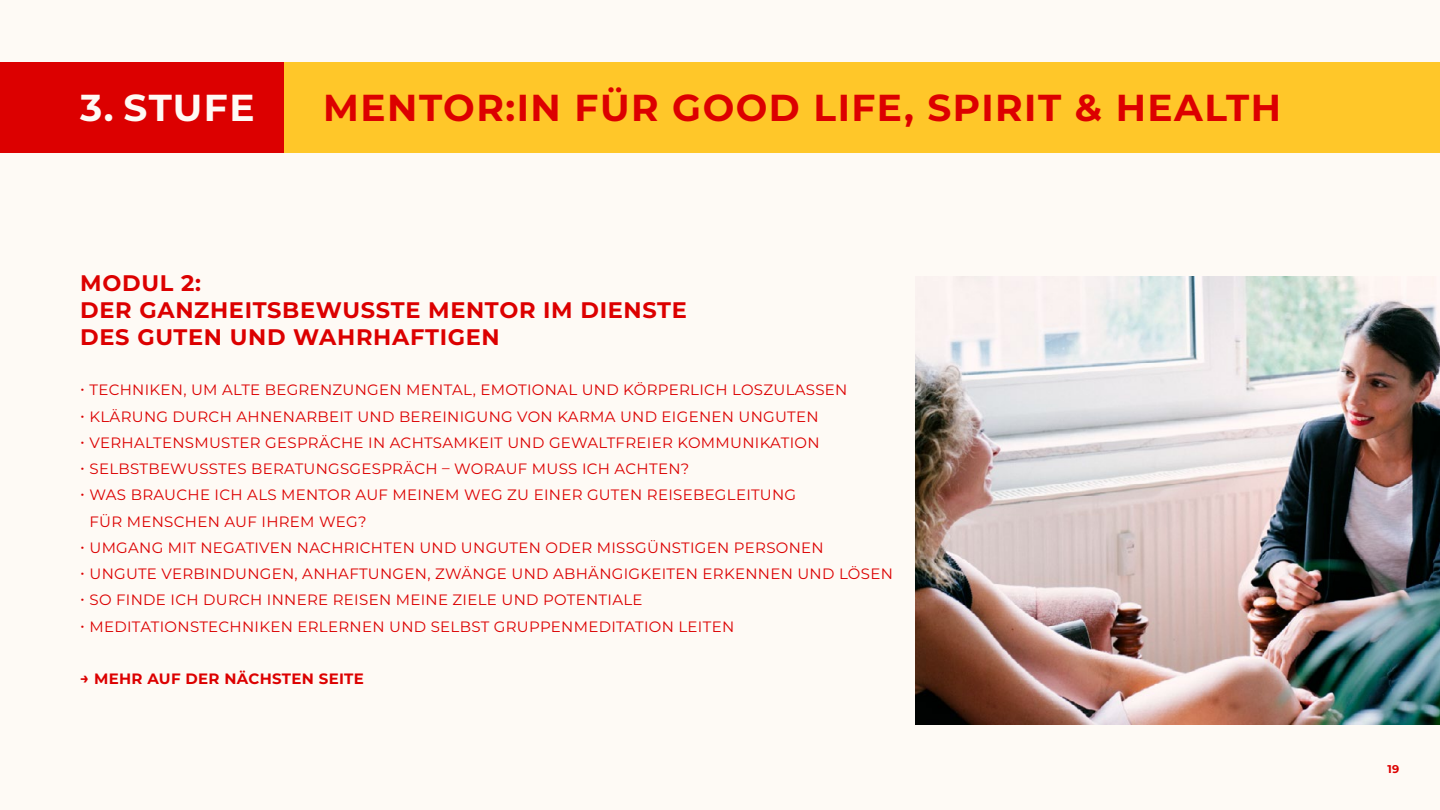
<style>
.page{position:relative;width:1440px;height:810px;background:#fefaf5}
.page>*{position:absolute;margin:0;border:0;box-sizing:border-box;transform-origin:0 0}
.t1{font:700 37.5px "Montserrat";letter-spacing:.04em;color:#dc0000}
.t2{font:700 37.5px "Montserrat";letter-spacing:.035em;color:#fefaf5}
.t3{font:700 22.5px/27px "Montserrat";letter-spacing:.03em;color:#dc0000}
.t4{font:15px/26.2px "Montserrat";letter-spacing:.02em;color:#dc0000}
.t5{font:700 15px "Montserrat";letter-spacing:.02em;color:#dc0000}
.t6{font:700 11.25px "Montserrat";color:#dc0000}
</style>
<div class="page">
<div style="left:284px;top:62px;width:1156px;height:91px;background:#ffc729"></div>
<div style="left:0;top:62px;width:284px;height:91px;background:#dc0000"></div>
<img style="left:916px;top:277px;width:524px;height:447px">
<p class="t2" style="left:80px;top:81px;width:176px">3. STUFE</p>
<p class="t1" style="left:323px;top:81px;width:959px">MENTOR:IN FÜR GOOD LIFE, SPIRIT &amp; HEALTH</p>
<p class="t3" style="left:80px;top:269px;width:608px">MODUL 2:<br>DER GANZHEITSBEWUSSTE MENTOR IM DIENSTE<br>DES GUTEN UND WAHRHAFTIGEN</p>
<p class="t4" style="left:80px;top:376px;width:769px">• TECHNIKEN, UM ALTE BEGRENZUNGEN MENTAL, EMOTIONAL UND KÖRPERLICH LOSZULASSEN</p>
<p class="t4" style="left:80px;top:403px;width:740px">• KLÄRUNG DURCH AHNENARBEIT UND BEREINIGUNG VON KARMA UND EIGENEN UNGUTEN</p>
<p class="t4" style="left:80px;top:429px;width:741px">• VERHALTENSMUSTER GESPRÄCHE IN ACHTSAMKEIT UND GEWALTFREIER KOMMUNIKATION</p>
<p class="t4" style="left:80px;top:455px;width:611px">• SELBSTBEWUSSTES BERATUNGSGESPRÄCH – WORAUF MUSS ICH ACHTEN?</p>
<p class="t4" style="left:90px;top:481px;width:708px;text-indent:-9px">• WAS BRAUCHE ICH ALS MENTOR AUF MEINEM WEG ZU EINER GUTEN REISEBEGLEITUNG<br>FÜR MENSCHEN AUF IHREM WEG?</p>
<p class="t4" style="left:80px;top:534px;width:745px">• UMGANG MIT NEGATIVEN NACHRICHTEN UND UNGUTEN ODER MISSGÜNSTIGEN PERSONEN</p>
<p class="t4" style="left:80px;top:560px;width:814px">• UNGUTE VERBINDUNGEN, ANHAFTUNGEN, ZWÄNGE UND ABHÄNGIGKEITEN ERKENNEN UND LÖSEN</p>
<p class="t4" style="left:80px;top:586px;width:564px">• SO FINDE ICH DURCH INNERE REISEN MEINE ZIELE UND POTENTIALE</p>
<p class="t4" style="left:80px;top:613px;width:655px">• MEDITATIONSTECHNIKEN ERLERNEN UND SELBST GRUPPENMEDITATION LEITEN</p>
<p class="t5" style="left:80px;top:668px;width:285px">→ MEHR AUF DER NÄCHSTEN SEITE</p>
<p class="t6" style="left:1388px;top:760px;width:13px">19</p>
</div>
